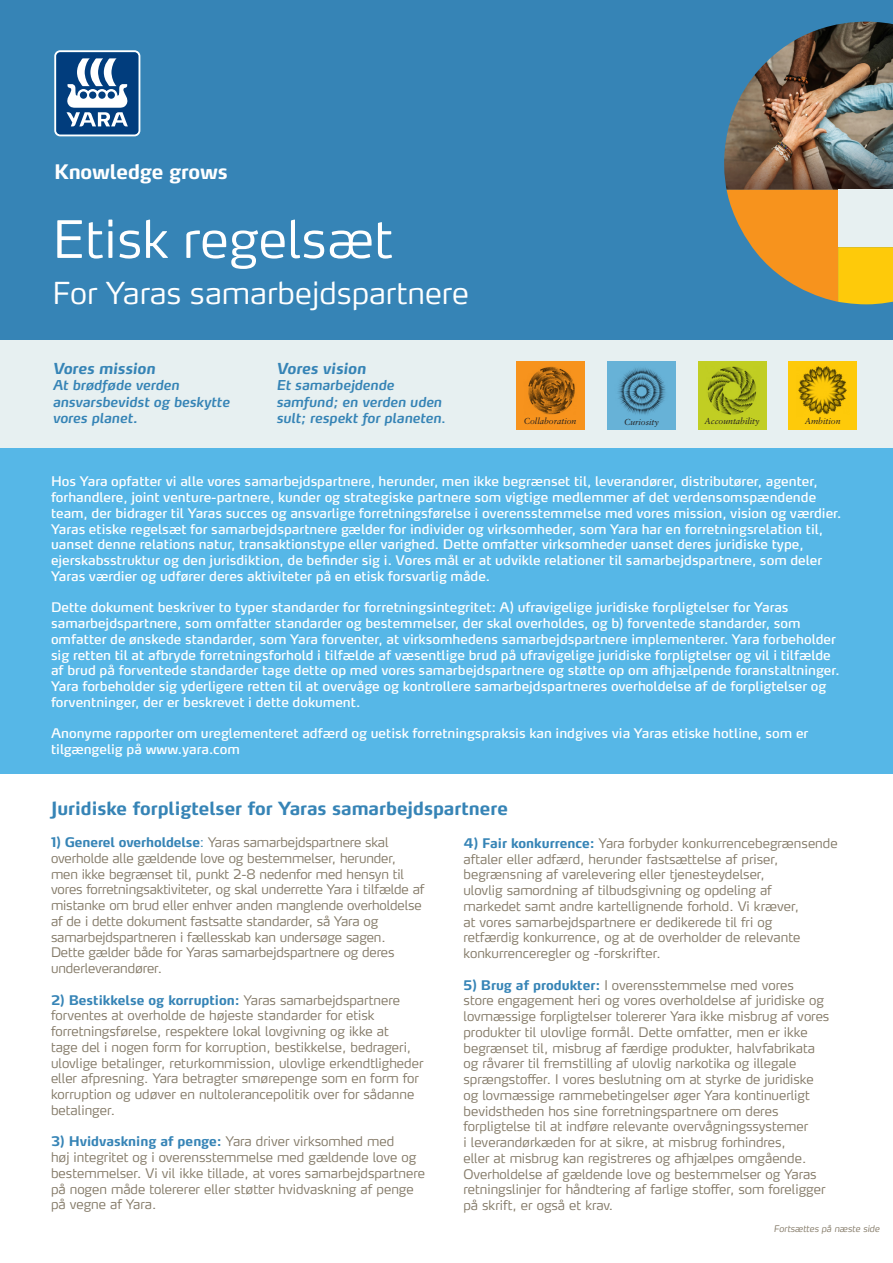
<style>
.page{position:relative;width:893px;height:1263px;background:#fff}
.page>*{position:absolute;margin:0;border:0;box-sizing:border-box;transform-origin:0 0}
.t1{font:300 51px "Max OT";color:#fff}
.t2{font:300 30px "Max OT";color:#fff}
.t3{font:700 19.8px "Yara Max LF";letter-spacing:-.01em;color:#fff}
.t4{font:700 18px "Yara Max LF";color:#3684b6}
.t5{font:italic 700 15px "Yara Max LF";color:#3684b6}
.t6{font:italic 600 13.5px/16.2px "Yara Max LF";color:#3684b6}
.t7{font:300 13.2px/15.8px "Yara Max LF";color:#847a68}
.t8{font:13.2px/15.8px "Max Pro";color:#fff}
.t9{font:italic 300 9px "Yara Max LF";color:#847a68}
.t10{font:italic 8.7px "Sabon LT Pro";color:#231f20}
.s1{font-weight:400;font-style:normal}
.s2{font-weight:700;color:#3684b6}
.s3{color:#3684b6}
</style>
<div class="page">
<div style="left:0;top:0;width:893px;height:340px;background:#3684b6"></div>
<svg style="left:54px;top:50px;width:86px;height:86px;background:#567fa9"></svg>
<img style="left:724px;top:22px;width:169px;height:168px">
<svg style="left:727px;top:190px;width:166px;height:114px"></svg>
<div style="left:0;top:340px;width:893px;height:111px;background:#e7f0f1"></div>
<div style="left:788px;top:361px;width:69px;height:69px;background:#feca0a"></div>
<img style="left:798px;top:366px;width:49px;height:49px">
<div style="left:607px;top:361px;width:69px;height:69px;background:#67b2d7"></div>
<img style="left:618px;top:368px;width:48px;height:47px">
<div style="left:517px;top:361px;width:68px;height:69px;background:#f7931d"></div>
<img style="left:528px;top:367px;width:47px;height:47px">
<div style="left:698px;top:361px;width:68px;height:69px;background:#c1ce23"></div>
<img style="left:707px;top:366px;width:50px;height:49px">
<div style="left:0;top:449px;width:893px;height:325px;background:#56b7e7"></div>
<p class="t3" style="left:54px;top:159px;width:175px">Knowledge grows</p>
<p class="t1" style="left:52px;top:206px;width:342px">Etisk regelsæt</p>
<p class="t2" style="left:52px;top:274px;width:418px">For Yaras samarbejdspartnere</p>
<p class="t5" style="left:53px;top:359px;width:104px">Vores mission</p>
<p class="t6" style="left:53px;top:377px;width:178px">At brødføde verden ansvarsbevidst og beskytte vores planet.</p>
<p class="t5" style="left:276px;top:359px;width:91px">Vores vision</p>
<p class="t6" style="left:276px;top:377px;width:171px">Et samarbejdende samfund; en verden uden sult; respekt for planeten<span class="s1">.</span></p>
<p class="t10" style="left:524px;top:416px;width:54px">Collaboration</p>
<p class="t10" style="left:624px;top:416px;width:36px">Curiosity</p>
<p class="t10" style="left:705px;top:416px;width:56px">Accountability</p>
<p class="t10" style="left:805px;top:416px;width:37px">Ambition</p>
<p class="t8" style="left:51px;top:472px;width:792px">Hos Yara opfatter vi alle vores samarbejdspartnere, herunder, men ikke begrænset til, leverandører, distributører, agenter, forhandlere, joint venture-partnere, kunder og strategiske partnere som vigtige medlemmer af det verdensomspændende team, der bidrager til Yaras succes og ansvarlige forretningsførelse i overensstemmelse med vores mission, vision og værdier.<br>Yaras etiske regelsæt for samarbejdspartnere gælder for individer og virksomheder, som Yara har en forretningsrelation til, uanset denne relations natur, transaktionstype eller varighed. Dette omfatter virksomheder uanset deres juridiske type, ejerskabsstruktur og den jurisdiktion, de befinder sig i. Vores mål er at udvikle relationer til samarbejdspartnere, som deler Yaras værdier og udfører deres aktiviteter på en etisk forsvarlig måde.</p>
<p class="t8" style="left:51px;top:598px;width:790px">Dette dokument beskriver to typer standarder for forretningsintegritet: A) ufravigelige juridiske forpligtelser for Yaras samarbejdspartnere, som omfatter standarder og bestemmelser, der skal overholdes, og b) forventede standarder, som omfatter de ønskede standarder, som Yara forventer, at virksomhedens samarbejdspartnere implementerer. Yara forbeholder sig retten til at afbryde forretningsforhold i tilfælde af væsentlige brud på ufravigelige juridiske forpligtelser og vil i tilfælde af brud på forventede standarder tage dette op med vores samarbejdspartnere og støtte op om afhjælpende foranstaltninger.<br>Yara forbeholder sig yderligere retten til at overvåge og kontrollere samarbejdspartneres overholdelse af de forpligtelser og forventninger, der er beskrevet i dette dokument.</p>
<p class="t8" style="left:51px;top:724px;width:759px">Anonyme rapporter om ureglementeret adfærd og uetisk forretningspraksis kan indgives via Yaras etiske hotline, som er tilgængelig på www.yara.com</p>
<p class="t4" style="left:51px;top:797px;width:458px">Juridiske forpligtelser for Yaras samarbejdspartnere</p>
<p class="t7" style="left:51px;top:834px;width:375px"><span class="s2">1) Generel overholdelse</span><span class="s3">:</span> Yaras samarbejdspartnere skal overholde alle gældende love og bestemmelser, herunder, men ikke begrænset til, punkt 2-8 nedenfor med hensyn til vores forretningsaktiviteter, og skal underrette Yara i tilfælde af mistanke om brud eller enhver anden manglende overholdelse af de i dette dokument fastsatte standarder, så Yara og samarbejdspartneren i fællesskab kan undersøge sagen.<br>Dette gælder både for Yaras samarbejdspartnere og deres underleverandører.</p>
<p class="t7" style="left:51px;top:992px;width:374px"><span class="s2">2) Bestikkelse og korruption:</span> Yaras samarbejdspartnere forventes at overholde de højeste standarder for etisk forretningsførelse, respektere lokal lovgivning og ikke at<br>tage del i nogen form for korruption, bestikkelse, bedrageri, ulovlige betalinger, returkommission, ulovlige erkendtligheder eller afpresning. Yara betragter smørepenge som en form for korruption og udøver en nultolerancepolitik over for sådanne betalinger.</p>
<p class="t7" style="left:51px;top:1133px;width:376px"><span class="s2">3) Hvidvaskning af penge:</span> Yara driver virksomhed med<br>høj integritet og i overensstemmelse med gældende love og bestemmelser. Vi vil ikke tillade, at vores samarbejdspartnere på nogen måde tolererer eller støtter hvidvaskning af penge på vegne af Yara.</p>
<p class="t7" style="left:463px;top:835px;width:376px"><span class="s2">4) Fair konkurrence:</span> Yara forbyder konkurrencebegrænsende aftaler eller adfærd, herunder fastsættelse af priser, begrænsning af varelevering eller tjenesteydelser,<br>ulovlig samordning af tilbudsgivning og opdeling af<br>markedet samt andre kartellignende forhold. Vi kræver,<br>at vores samarbejdspartnere er dedikerede til fri og<br>retfærdig konkurrence, og at de overholder de relevante konkurrenceregler og -forskrifter.</p>
<p class="t7" style="left:463px;top:976px;width:367px"><span class="s2">5) Brug af produkter:</span> I overensstemmelse med vores<br>store engagement heri og vores overholdelse af juridiske og lovmæssige forpligtelser tolererer Yara ikke misbrug af vores produkter til ulovlige formål. Dette omfatter, men er ikke begrænset til, misbrug af færdige produkter, halvfabrikata og råvarer til fremstilling af ulovlig narkotika og illegale sprængstoffer. I vores beslutning om at styrke de juridiske og lovmæssige rammebetingelser øger Yara kontinuerligt bevidstheden hos sine forretningspartnere om deres forpligtelse til at indføre relevante overvågningssystemer<br>i leverandørkæden for at sikre, at misbrug forhindres,<br>eller at misbrug kan registreres og afhjælpes omgående.<br>Overholdelse af gældende love og bestemmelser og Yaras retningslinjer for håndtering af farlige stoffer, som foreligger på skrift, er også et krav.</p>
<p class="t9" style="left:774px;top:1223px;width:107px">Fortsættes på næste side</p>
</div>
